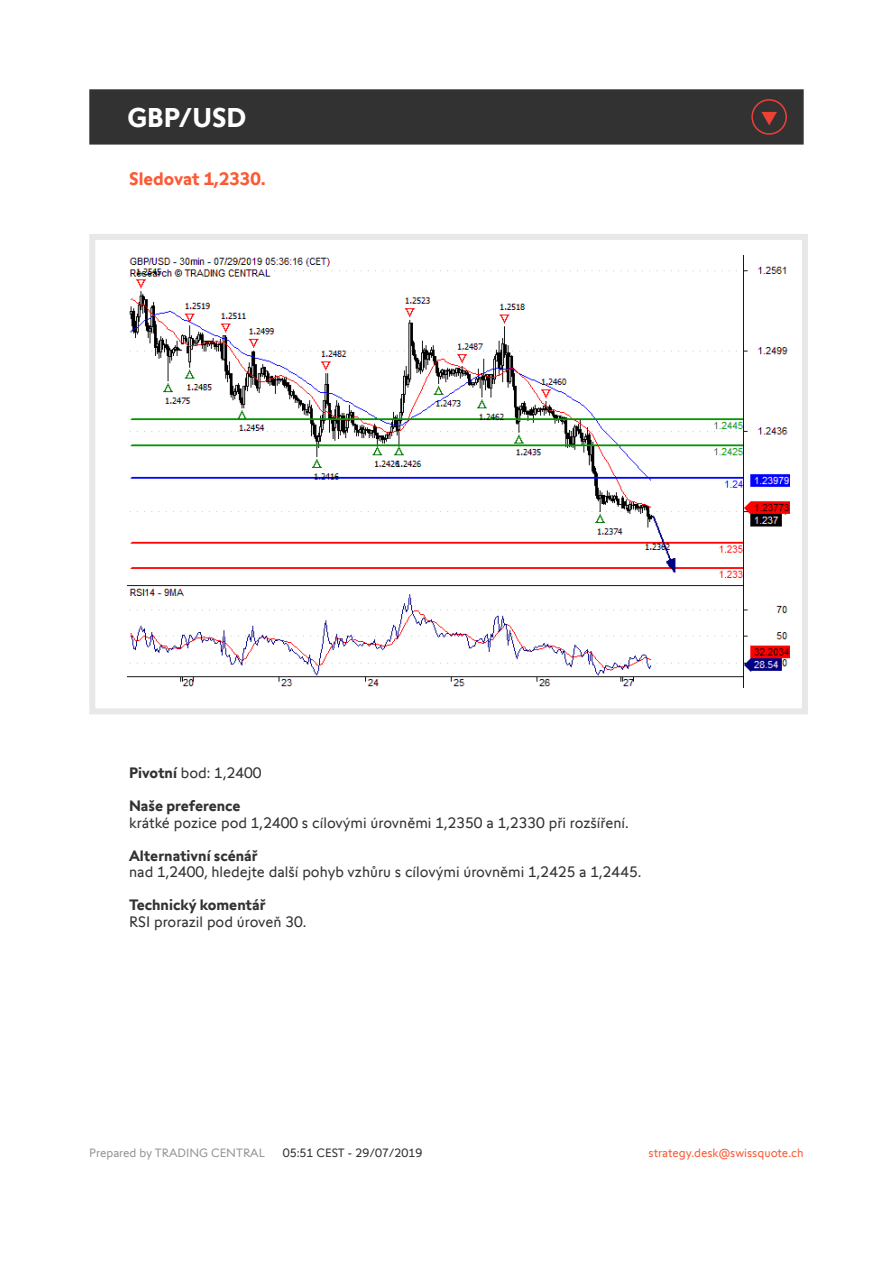
<style>
.page{position:relative;width:893px;height:1263px;background:#fff}
.page>*{position:absolute;margin:0;border:0;box-sizing:border-box;transform-origin:0 0}
.t1{font:700 27px "Swissquote CT";color:#fff}
.t2{font:700 18px "Swissquote CT";color:#fa5b35}
.t3{font:15px "Swissquote CT";color:#323232}
.t4{font:700 15px "Swissquote CT";color:#323232}
.t5{font:12px "Swissquote CT";color:#fa5b35}
.t6{font:12px "Swissquote CT";color:#939598}
.t7{font:12px "Swissquote CT";color:#323232}
.s1{font-weight:700}
</style>
<div class="page">
<div style="left:89px;top:234px;width:719px;height:480px;border:6px solid #e9e8e7"></div>
<div style="left:89px;top:89px;width:715px;height:56px;background:#323232;border:2px solid #323232"></div>
<img style="left:128px;top:255px;width:661px;height:432px">
<svg style="left:751px;top:99px;width:36px;height:36px"></svg>
<h1 class="t1" style="left:128px;top:101px;width:120px">GBP/USD</h1>
<p class="t2" style="left:129px;top:168px;width:138px">Sledovat 1,2330.</p>
<p class="t3" style="left:129px;top:764px;width:134px"><span class="s1">Pivotní</span> bod: 1,2400</p>
<p class="t4" style="left:129px;top:797px;width:113px">Naše preference</p>
<p class="t3" style="left:129px;top:814px;width:501px">krátké pozice pod 1,2400 s cílovými úrovněmi 1,2350 a 1,2330 při rozšíření.</p>
<p class="t4" style="left:129px;top:846px;width:130px">Alternativní scénář</p>
<p class="t3" style="left:129px;top:863px;width:514px">nad 1,2400, hledejte další pohyb vzhůru s cílovými úrovněmi 1,2425 a 1,2445.</p>
<p class="t4" style="left:129px;top:896px;width:138px">Technický komentář</p>
<p class="t3" style="left:129px;top:913px;width:179px">RSI prorazil pod úroveň 30.</p>
<p class="t6" style="left:89px;top:1145px;width:177px">Prepared by TRADING CENTRAL</p>
<p class="t7" style="left:283px;top:1145px;width:141px">05:51 CEST - 29/07/2019</p>
<p class="t5" style="left:649px;top:1145px;width:157px">strategy.desk@swissquote.ch</p>
</div>
